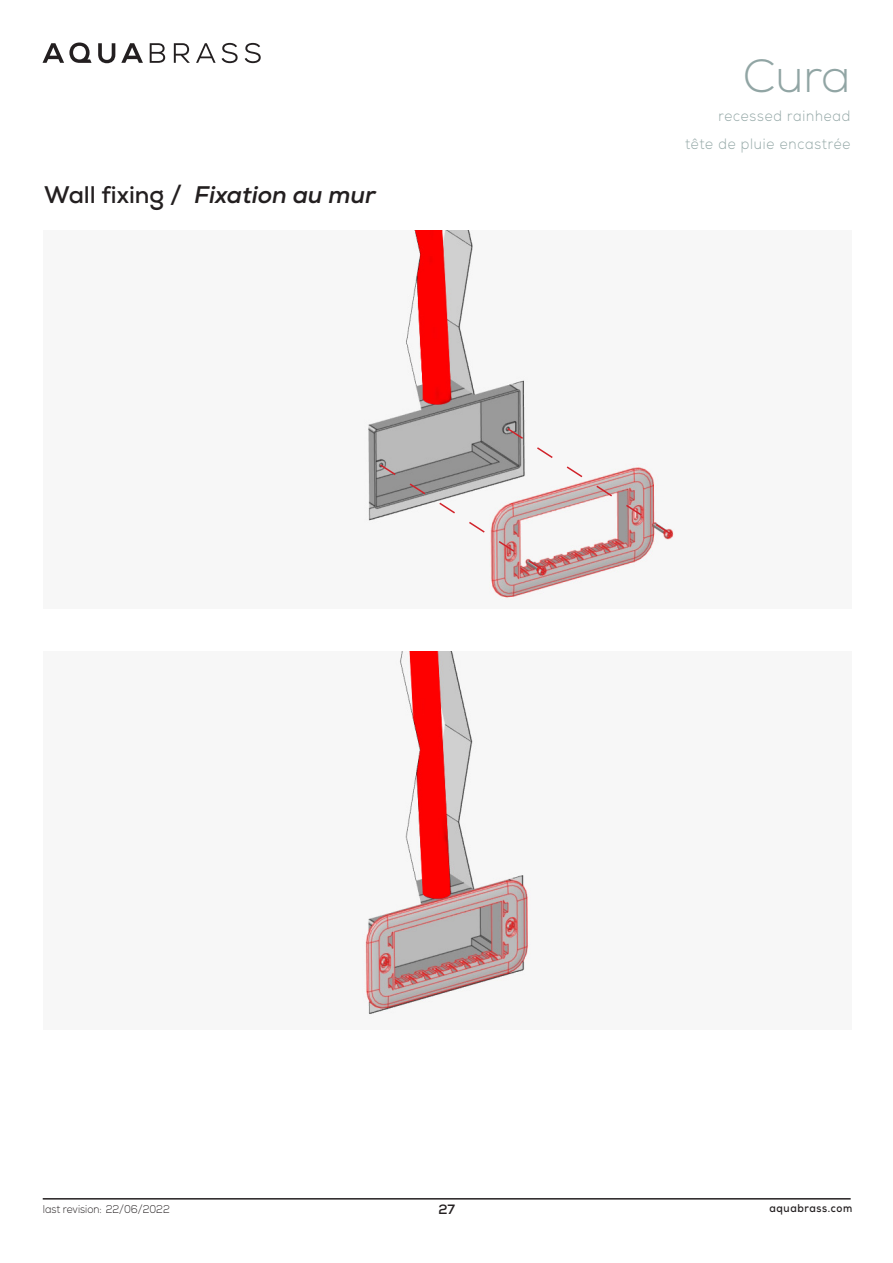
<style>
.page{position:relative;width:893px;height:1263px;background:#fff}
.page>*{position:absolute;margin:0;border:0;box-sizing:border-box;transform-origin:0 0}
.t1{font:300 46.5px "Nexa";color:#91a5a4}
.t2{font:italic 700 24px "Nexa";color:#231f20}
.t3{font:300 15px/28.5px "Nexa";letter-spacing:.06em;color:#91a5a4;text-align:right;scale:.9 1}
.t4{font:700 13.5px "Nexa";color:#231f20}
.t5{font:300 11.25px "Nexa";color:#231f20;scale:.9 1}
.t6{font:700 11.25px "Nexa";letter-spacing:.06em;color:#231f20;scale:.9 1}
.s1{font-style:normal}
</style>
<div class="page">
<svg style="left:98px;top:43px;width:17px;height:20px"></svg>
<svg style="left:121px;top:43px;width:22px;height:20px"></svg>
<svg style="left:150px;top:43px;width:15px;height:20px"></svg>
<svg style="left:174px;top:43px;width:16px;height:20px"></svg>
<svg style="left:196px;top:43px;width:20px;height:20px"></svg>
<svg style="left:222px;top:43px;width:16px;height:20px"></svg>
<svg style="left:245px;top:43px;width:16px;height:20px"></svg>
<svg style="left:43px;top:43px;width:49px;height:20px"></svg>
<hr style="left:43px;top:1198px;width:808px;height:1px;background:#231f20">
<img style="left:365px;top:231px;width:310px;height:369px">
<img style="left:362px;top:652px;width:169px;height:363px">
<svg style="left:378px;top:427px;width:295px;height:145px"></svg>
<p class="t2" style="left:44px;top:179px;width:333px"><span class="s1">Wall fixing /</span> Fixation au mur</p>
<h1 class="t1" style="left:743px;top:49px;width:109px">Cura</h1>
<p class="t3" style="left:685px;top:102px;width:185px">recessed rainhead<br>tête de pluie encastrée</p>
<p class="t5" style="left:43px;top:1202px;width:143px">last revision: 22/06/2022</p>
<p class="t4" style="left:438px;top:1201px;width:18px">27</p>
<p class="t6" style="left:769px;top:1201px;width:93px">aquabrass.com</p>
</div>
